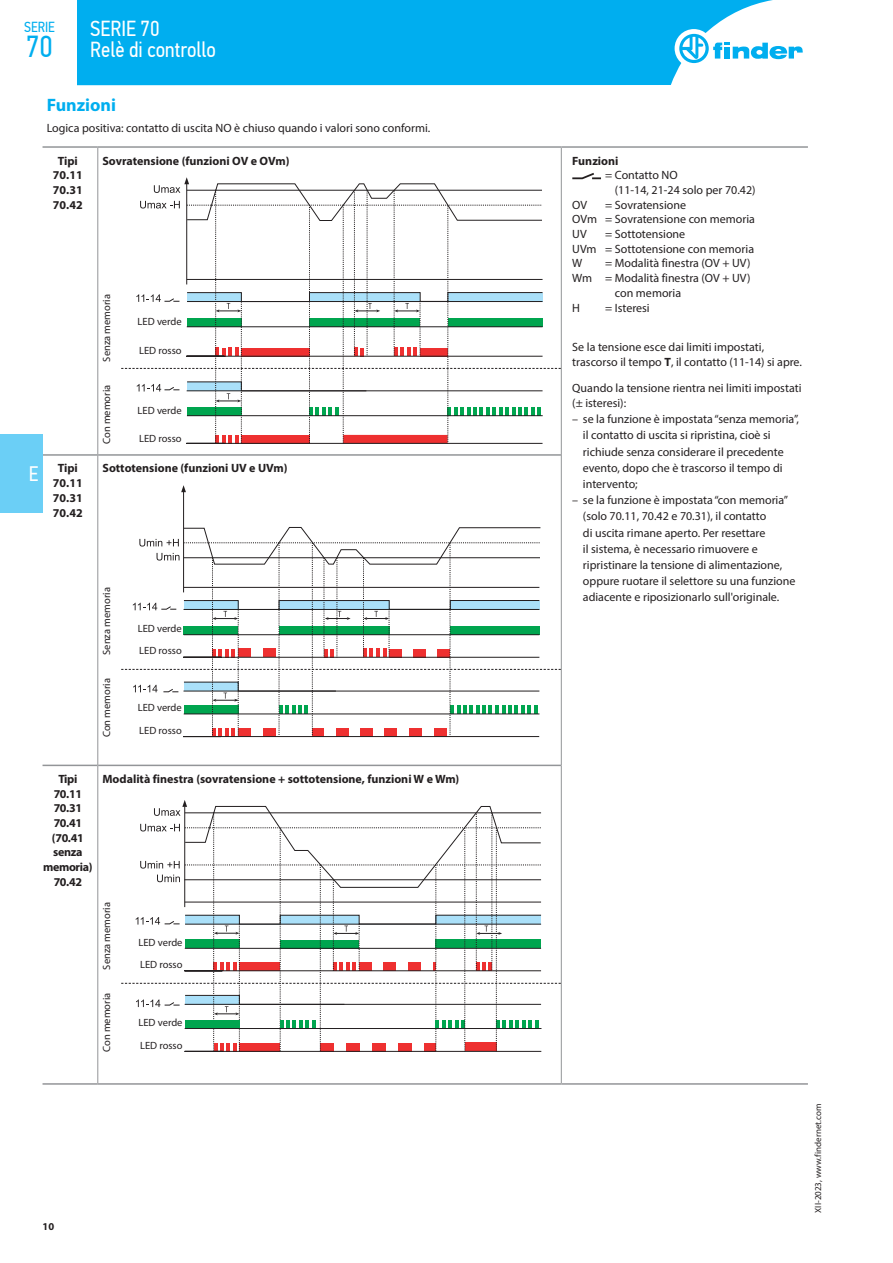
<style>
.page{position:relative;width:893px;height:1263px;background:#fff}
.page>*{position:absolute;margin:0;border:0;box-sizing:border-box;transform-origin:0 0}
.t1{font:30.3px "PF Din Text Cond Pro";color:#00aeef}
.t2{font:21.75px/21px "PF Din Text Cond Pro";color:#fff}
.t3{font:21px "PF Din Text Cond Pro";color:#fff}
.t4{font:700 18px "Myriad Pro";color:#00aeef}
.t5{font:14.55px "PF Din Text Cond Pro";color:#00aeef}
.t6{font:12px/16.2px "Myriad Pro";color:#231f20}
.t7{font:700 12px/14.7px "Myriad Pro";color:#231f20;text-align:center}
.t8{font:700 12px/14.7px "Myriad Pro";letter-spacing:-.03em;color:#231f20;text-align:center}
.t9{font:10.5px/21.6px "Myriad Pro";color:#231f20}
.t10{font:700 10.5px "Myriad Pro";color:#231f20}
.t11{font:9px "Myriad Pro";color:#231f20}
.s1{font-weight:700}
</style>
<div class="page">
<hr style="left:43px;top:765px;width:54px;height:1px;background:#939598">
<hr style="left:98px;top:765px;width:463px;height:1px;background:#939598">
<hr style="left:43px;top:146px;width:55px;height:2px;background:#939598">
<hr style="left:98px;top:146px;width:463px;height:2px;background:#939598">
<hr style="left:561px;top:146px;width:247px;height:2px;background:#939598">
<hr style="left:43px;top:454px;width:54px;height:2px;background:#939598">
<hr style="left:43px;top:1083px;width:55px;height:2px;background:#939598">
<hr style="left:98px;top:454px;width:463px;height:2px;background:#939598">
<hr style="left:98px;top:1083px;width:463px;height:2px;background:#939598">
<hr style="left:561px;top:1083px;width:247px;height:2px;background:#939598">
<hr style="left:97px;top:148px;width:1px;height:307px;background:#939598">
<hr style="left:561px;top:148px;width:1px;height:307px;background:#939598">
<hr style="left:97px;top:455px;width:1px;height:310px;background:#939598">
<hr style="left:561px;top:455px;width:1px;height:310px;background:#939598">
<hr style="left:97px;top:765px;width:1px;height:318px;background:#939598">
<hr style="left:561px;top:765px;width:1px;height:318px;background:#939598">
<svg style="left:121px;top:177px;width:440px;height:267px"></svg>
<div style="left:121px;top:317px;width:61px;height:41px;background:#fff"></div>
<div style="left:121px;top:406px;width:61px;height:40px;background:#fff"></div>
<svg style="left:572px;top:172px;width:29px;height:8px"></svg>
<hr style="left:183px;top:492px;width:1px;height:100px;background:#231f20">
<svg style="left:181px;top:485px;width:5px;height:7px"></svg>
<svg style="left:121px;top:527px;width:440px;height:210px"></svg>
<div style="left:121px;top:624px;width:61px;height:38px;background:#fff"></div>
<div style="left:121px;top:703px;width:61px;height:38px;background:#fff"></div>
<svg style="left:121px;top:800px;width:440px;height:252px"></svg>
<div style="left:122px;top:938px;width:61px;height:38px;background:#fff"></div>
<div style="left:122px;top:1018px;width:61px;height:38px;background:#fff"></div>
<div style="left:77px;top:0;width:696px;height:85px;background:#00aeef"></div>
<div style="left:675px;top:29px;width:38px;height:39px;background:#fff;border-radius:50%"></div>
<svg style="left:679px;top:34px;width:124px;height:29px"></svg>
<div style="left:0;top:434px;width:43px;height:78px;background:#6bcff6"></div>
<p class="t5" style="left:24px;top:19px;width:32px">SERIE</p>
<h1 class="t1" style="left:26px;top:28px;width:28px">70</h1>
<h2 class="t2" style="left:90px;top:18px;width:127px">SERIE 70<br>Relè di controllo</h2>
<h3 class="t4" style="left:47px;top:93px;width:71px">Funzioni</h3>
<p class="t6" style="left:47px;top:119px;width:385px">Logica positiva: contatto di uscita NO è chiuso quando i valori sono conformi.</p>
<p class="t7" style="left:53px;top:153px;width:31px">Tipi<br>70.11<br>70.31<br>70.42</p>
<p class="t7" style="left:102px;top:153px;width:189px">Sovratensione (funzioni OV e OVm)</p>
<h3 class="t3" style="left:29px;top:461px;width:11px">E</h3>
<p class="t9" style="left:96px;top:362px;width:69px;rotate:-90deg">Senza memoria</p>
<p class="t9" style="left:96px;top:444px;width:61px;rotate:-90deg">Con memoria</p>
<p class="t9" style="left:138px;top:311px;width:46px">LED verde</p>
<p class="t9" style="left:139px;top:339px;width:44px">LED rosso</p>
<p class="t9" style="left:138px;top:399px;width:46px">LED verde</p>
<p class="t9" style="left:139px;top:427px;width:44px">LED rosso</p>
<p class="t7" style="left:53px;top:461px;width:31px">Tipi<br>70.11<br>70.31<br>70.42</p>
<p class="t7" style="left:102px;top:461px;width:187px">Sottotensione (funzioni UV e UVm)</p>
<p class="t9" style="left:96px;top:655px;width:69px;rotate:-90deg">Senza memoria</p>
<p class="t9" style="left:96px;top:737px;width:61px;rotate:-90deg">Con memoria</p>
<p class="t9" style="left:138px;top:618px;width:46px">LED verde<br>LED rosso</p>
<p class="t9" style="left:138px;top:696px;width:46px;line-height:22.5px">LED verde<br>LED rosso</p>
<p class="t8" style="left:43px;top:771px;width:51px">Tipi<br>70.11<br>70.31<br>70.41 (70.41 senza memoria)<br>70.42</p>
<p class="t7" style="left:102px;top:771px;width:358px">Modalità finestra (sovratensione + sottotensione, funzioni W e Wm)</p>
<p class="t9" style="left:96px;top:970px;width:69px;rotate:-90deg">Senza memoria</p>
<p class="t9" style="left:96px;top:1052px;width:61px;rotate:-90deg">Con memoria</p>
<p class="t9" style="left:138px;top:932px;width:46px">LED verde<br>LED rosso</p>
<p class="t9" style="left:138px;top:1011px;width:46px;line-height:22.5px">LED verde<br>LED rosso</p>
<p class="t10" style="left:43px;top:1219px;width:13px">10</p>
<p class="t7" style="left:572px;top:153px;width:48px">Funzioni</p>
<p class="t6" style="left:615px;top:168px;width:142px;line-height:14.7px;text-indent:-10px">= Contatto NO<br>(11-14, 21-24 solo per 70.42)</p>
<p class="t6" style="left:572px;top:196px;width:16px">OV</p>
<p class="t6" style="left:572px;top:197px;width:184px;line-height:14.7px;text-indent:33px">= Sovratensione<br>OVm = Sovratensione con memoria<br>UV</p>
<p class="t6" style="left:572px;top:226px;width:183px;line-height:14.7px;text-indent:33px">= Sottotensione<br>UVm = Sottotensione con memoria<br>W</p>
<p class="t6" style="left:605px;top:255px;width:147px">= Modalità finestra (OV + UV)</p>
<p class="t6" style="left:572px;top:270px;width:180px">Wm = Modalità finestra (OV + UV)</p>
<p class="t6" style="left:615px;top:284px;width:68px">con memoria</p>
<p class="t6" style="left:572px;top:299px;width:9px">H</p>
<p class="t6" style="left:605px;top:299px;width:46px">= Isteresi</p>
<p class="t6" style="left:572px;top:339px;width:231px;line-height:14.7px">Se la tensione esce dai limiti impostati, trascorso il tempo <span class="s1">T</span>, il contatto (11-14) si apre.</p>
<p class="t6" style="left:572px;top:381px;width:231px;line-height:14.7px">Quando la tensione rientra nei limiti impostati (± isteresi):</p>
<p class="t6" style="left:583px;top:411px;width:217px;text-indent:-11px">– se la funzione è impostata “senza memoria”, il contatto di uscita si ripristina, cioè si richiude senza considerare il precedente evento, dopo che è trascorso il tempo di intervento;</p>
<p class="t6" style="left:583px;top:492px;width:214px;text-indent:-11px">– se la funzione è impostata “con memoria” (solo 70.11, 70.42 e 70.31), il contatto<br>di uscita rimane aperto. Per resettare<br>il sistema, è necessario rimuovere e ripristinare la tensione di alimentazione, oppure ruotare il selettore su una funzione adiacente e riposizionarlo sull'originale.</p>
<p class="t11" style="left:812px;top:1213px;width:111px;rotate:-90deg">XII-2023, www.findernet.com</p>
</div>
